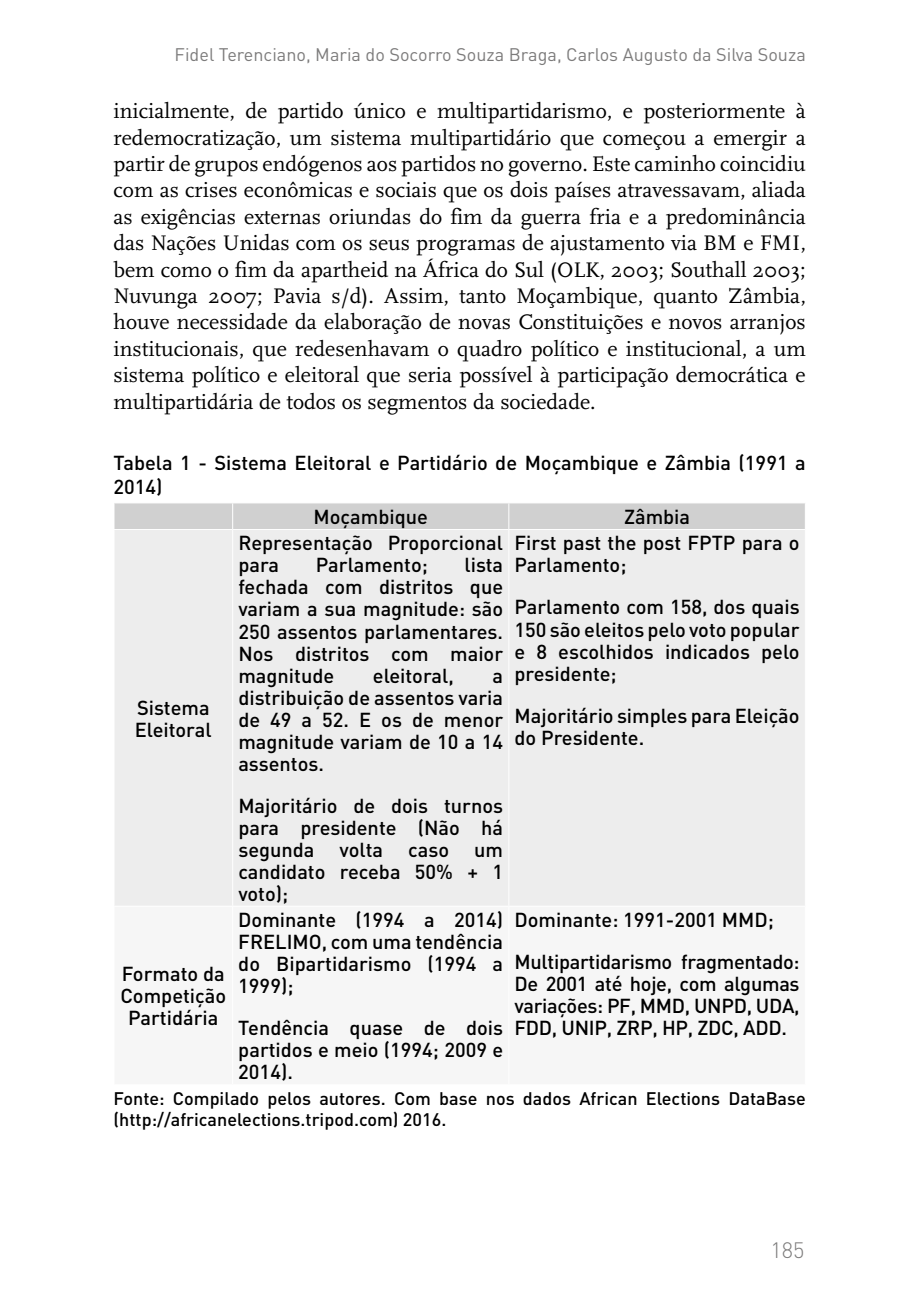
<style>
.page{position:relative;width:908px;height:1304px;background:#fff}
.page>*{position:absolute;margin:0;border:0;box-sizing:border-box;transform-origin:0 0}
.t1{font:22px/26.4px "Scala";color:#000;text-align:justify}
.t2{font:300 22px "DIN Pro";color:#7c7b7b}
.t3{font:500 20px/22px "DIN Pro";color:#000;text-align:justify}
.t4{font:500 18px/21.6px "DIN Pro";color:#000}
.t5{font:18px "DIN Pro";color:#7c7b7b}
</style>
<div class="page">
<div style="left:115px;top:530px;width:689px;height:376px;background:#ededed"></div>
<hr style="left:232px;top:530px;width:1px;height:376px;background:#fff">
<hr style="left:508px;top:530px;width:1px;height:376px;background:#fff">
<div style="left:114px;top:503px;width:691px;height:26px;background:#d0d0d0"></div>
<p class="t5" style="left:174px;top:42px;width:632px">Fidel Terenciano, Maria do Socorro Souza Braga, Carlos Augusto da Silva Souza</p>
<p class="t1" style="left:113px;top:98px;width:693px">inicialmente, de partido único e multipartidarismo, e posteriormente à redemocratização, um sistema multipartidário que começou a emergir a partir de grupos endógenos aos partidos no governo. Este caminho coincidiu com as crises econômicas e sociais que os dois países atravessavam, aliada as exigências externas oriundas do fim da guerra fria e a predominância das Nações Unidas com os seus programas de ajustamento via BM e FMI, bem como o fim da apartheid na África do Sul (OLK, 2003; Southall 2003; Nuvunga 2007; Pavia s/d). Assim, tanto Moçambique, quanto Zâmbia, houve necessidade da elaboração de novas Constituições e novos arranjos institucionais, que redesenhavam o quadro político e institucional, a um sistema político e eleitoral que seria possível à participação democrática e multipartidária de todos os segmentos da sociedade.</p>
<p class="t3" style="left:113px;top:450px;width:693px;line-height:24px">Tabela 1 - Sistema Eleitoral e Partidário de Moçambique e Zâmbia (1991 a<br>2014)</p>
<p class="t3" style="left:313px;top:505px;width:116px">Moçambique</p>
<p class="t3" style="left:623px;top:505px;width:68px">Zâmbia</p>
<p class="t3" style="left:135px;top:695px;width:78px">Sistema<br>Eleitoral</p>
<p class="t3" style="left:120px;top:962px;width:107px;text-align:center">Formato da<br>Competição<br>Partidária</p>
<p class="t3" style="left:238px;top:531px;width:266px">Representação Proporcional para</p>
<p class="t3" style="left:238px;top:553px;width:266px;text-indent:226px">lista fechada com distritos que variam a sua magnitude: são 250 assentos parlamentares.<br>Nos distritos com maior magnitude</p>
<p class="t3" style="left:316px;top:553px;width:113px">Parlamento;</p>
<p class="t3" style="left:373px;top:663px;width:82px">eleitoral,</p>
<p class="t3" style="left:238px;top:663px;width:266px;text-indent:254px">a distribuição de assentos varia de 49 a 52. E os de menor magnitude variam de 10 a 14 assentos.</p>
<p class="t3" style="left:238px;top:793px;width:266px">Majoritário de dois turnos para presidente (Não há segunda</p>
<p class="t3" style="left:339px;top:837px;width:45px">volta</p>
<p class="t3" style="left:408px;top:837px;width:42px">caso</p>
<p class="t3" style="left:238px;top:837px;width:266px;text-indent:236px">um candidato receba 50% + 1 voto);</p>
<p class="t3" style="left:238px;top:908px;width:266px">Dominante (1994 a 2014)<br>FRELIMO, com uma tendência do Bipartidarismo (1994 a 1999);</p>
<p class="t3" style="left:238px;top:1016px;width:266px">Tendência quase de dois partidos e meio (1994; 2009 e 2014).</p>
<p class="t3" style="left:514px;top:531px;width:286px">First past the post FPTP para o<br>Parlamento;</p>
<p class="t3" style="left:514px;top:595px;width:286px">Parlamento com 158, dos quais 150 são eleitos pelo voto popular e 8 escolhidos indicados pelo presidente;</p>
<p class="t3" style="left:514px;top:703px;width:286px">Majoritário simples para Eleição do Presidente.</p>
<p class="t3" style="left:514px;top:898px;width:286px;line-height:42px">Dominante: 1991-2001 MMD;<br>Multipartidarismo fragmentado:</p>
<p class="t3" style="left:514px;top:972px;width:286px">De 2001 até hoje, com algumas variações: PF, MMD, UNPD, UDA, FDD, UNIP, ZRP, HP, ZDC, ADD.</p>
<p class="t4" style="left:113px;top:1086px;width:693px">Fonte: Compilado pelos autores. Com base nos dados African Elections DataBase (http://africanelections.tripod.com) 2016.</p>
<p class="t2" style="left:770px;top:1235px;width:35px">185</p>
</div>
